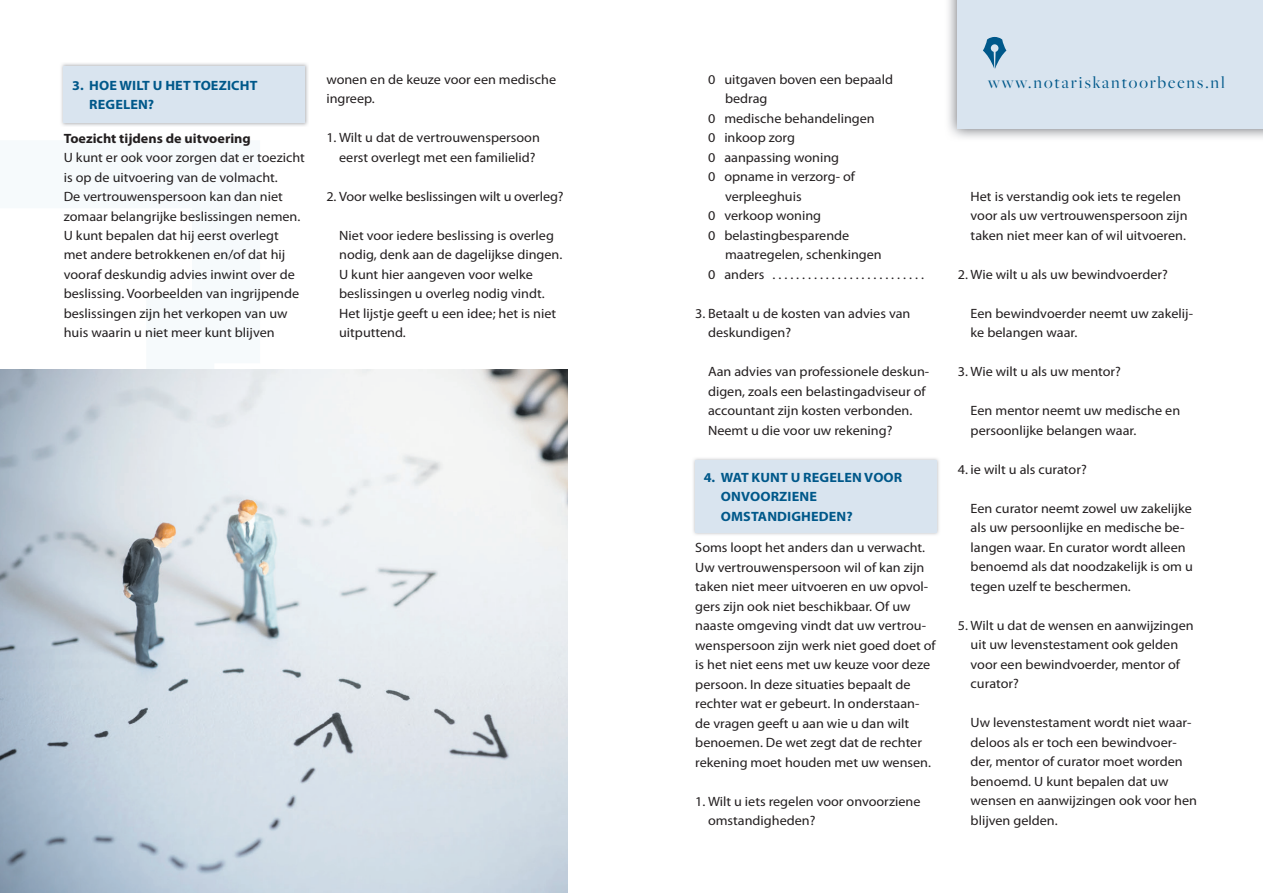
<style>
.page{position:relative;width:1263px;height:893px;background:#fff}
.page>*{position:absolute;margin:0;border:0;box-sizing:border-box;transform-origin:0 0}
.t1{font:17.7px "Freight Big Pro";letter-spacing:.11em;color:#00588a}
.t2{font:13.5px/19.5px "Myriad Pro";color:#231f20;scale:1.05 1}
.t3{font:700 13.5px/19.5px "Myriad Pro";letter-spacing:.01em;color:#00588a;scale:1.05 1}
.t4{font:700 13.5px "Myriad Pro";color:#231f20;scale:1.05 1}
</style>
<div class="page">
<img style="left:948px;top:0;width:315px;height:138px">
<div style="left:958px;top:0;width:305px;height:129px;background:#d9e4ef"></div>
<svg style="left:983px;top:37px;width:23px;height:32px"></svg>
<img style="left:61px;top:63px;width:247px;height:63px">
<div style="left:64px;top:66px;width:241px;height:57px;background:#d9e4ef"></div>
<img style="left:693px;top:458px;width:246px;height:77px">
<div style="left:695px;top:460px;width:241px;height:73px;background:#d9e4ef"></div>
<img style="left:0;top:370px;width:568px;height:523px">
<p class="t2" style="left:708px;top:69px;width:178px">0 uitgaven boven een bepaald</p>
<p class="t2" style="left:725px;top:89px;width:42px">bedrag</p>
<p class="t2" style="left:708px;top:108px;width:160px">0 medische behandelingen</p>
<p class="t2" style="left:708px;top:128px;width:84px">0 inkoop zorg</p>
<p class="t2" style="left:708px;top:147px;width:126px">0 aanpassing woning</p>
<p class="t2" style="left:708px;top:167px;width:141px">0 opname in verzorg- of</p>
<p class="t2" style="left:725px;top:186px;width:74px">verpleeghuis</p>
<p class="t2" style="left:708px;top:206px;width:109px">0 verkoop woning</p>
<p class="t2" style="left:708px;top:225px;width:136px">0 belastingbesparende</p>
<p class="t2" style="left:725px;top:245px;width:151px">maatregelen, schenkingen</p>
<p class="t2" style="left:708px;top:264px;width:207px">0 anders . . . . . . . . . . . . . . . . . . . . . . . . . .</p>
<p class="t2" style="left:708px;top:303px;width:194px;text-indent:-13px">3. Betaalt u de kosten van advies van deskundigen?</p>
<p class="t2" style="left:708px;top:362px;width:212px">Aan advies van professionele deskun&shy;digen, zoals een belastingadviseur of accountant zijn kosten verbonden.<br>Neemt u die voor uw rekening?</p>
<p class="t3" style="left:721px;top:467px;width:174px;text-indent:-17px">4. WAT KUNT U REGELEN VOOR<br>ONVOORZIENE<br>OMSTANDIGHEDEN?</p>
<p class="t2" style="left:695px;top:538px;width:230px">Soms loopt het anders dan u verwacht.<br>Uw vertrouwenspersoon wil of kan zijn taken niet meer uitvoeren en uw opvol&shy;gers zijn ook niet beschikbaar. Of uw naaste omgeving vindt dat uw vertrou&shy;wenspersoon zijn werk niet goed doet of is het niet eens met uw keuze voor deze persoon. In deze situaties bepaalt de rechter wat er gebeurt. In onderstaan&shy;de vragen geeft u aan wie u dan wilt benoemen. De wet zegt dat de rechter rekening moet houden met uw wensen.</p>
<p class="t2" style="left:708px;top:791px;width:204px;text-indent:-13px">1. Wilt u iets regelen voor onvoorziene omstandigheden?</p>
<p class="t2" style="left:326px;top:69px;width:220px">wonen en de keuze voor een medische ingreep.</p>
<p class="t2" style="left:339px;top:128px;width:193px;text-indent:-13px">1. Wilt u dat de vertrouwenspersoon eerst overlegt met een familielid?</p>
<p class="t2" style="left:326px;top:186px;width:227px">2. Voor welke beslissingen wilt u overleg?</p>
<p class="t2" style="left:339px;top:225px;width:214px">Niet voor iedere beslissing is overleg nodig, denk aan de dagelijkse dingen.<br>U kunt hier aangeven voor welke beslissingen u overleg nodig vindt.<br>Het lijstje geeft u een idee; het is niet uitputtend.</p>
<p class="t3" style="left:72px;top:75px;width:178px">3. HOE WILT U HET TOEZICHT</p>
<h1 class="t1" style="left:988px;top:71px;width:239px">www.notariskantoorbeens.nl</h1>
<p class="t3" style="left:89px;top:95px;width:63px">REGELEN?</p>
<p class="t4" style="left:64px;top:129px;width:180px">Toezicht tijdens de uitvoering</p>
<p class="t2" style="left:64px;top:148px;width:231px">U kunt er ook voor zorgen dat er toezicht is op de uitvoering van de volmacht.<br>De vertrouwenspersoon kan dan niet zomaar belangrijke beslissingen nemen.<br>U kunt bepalen dat hij eerst overlegt met andere betrokkenen en/of dat hij vooraf deskundig advies inwint over de beslissing. Voorbeelden van ingrijpende beslissingen zijn het verkopen van uw huis waarin u niet meer kunt blijven</p>
<p class="t2" style="left:971px;top:186px;width:208px">Het is verstandig ook iets te regelen voor als uw vertrouwenspersoon zijn taken niet meer kan of wil uitvoeren.</p>
<p class="t2" style="left:958px;top:264px;width:201px">2. Wie wilt u als uw bewindvoerder?</p>
<p class="t2" style="left:971px;top:303px;width:213px">Een bewindvoerder neemt uw zakelij&shy;ke belangen waar.</p>
<p class="t2" style="left:958px;top:362px;width:157px">3. Wie wilt u als uw mentor?</p>
<p class="t2" style="left:971px;top:401px;width:201px">Een mentor neemt uw medische en persoonlijke belangen waar.</p>
<p class="t2" style="left:958px;top:459px;width:124px">4. ie wilt u als curator?</p>
<p class="t2" style="left:971px;top:498px;width:213px">Een curator neemt zowel uw zakelijke als uw persoonlijke en medische be&shy;langen waar. En curator wordt alleen benoemd als dat noodzakelijk is om u tegen uzelf te beschermen.</p>
<p class="t2" style="left:971px;top:615px;width:214px;text-indent:-13px">5. Wilt u dat de wensen en aanwijzingen uit uw levenstestament ook gelden voor een bewindvoerder, mentor of curator?</p>
<p class="t2" style="left:971px;top:713px;width:217px">Uw levenstestament wordt niet waar&shy;deloos als er toch een bewindvoer&shy;der, mentor of curator moet worden benoemd. U kunt bepalen dat uw wensen en aanwijzingen ook voor hen blijven gelden.</p>
</div>
